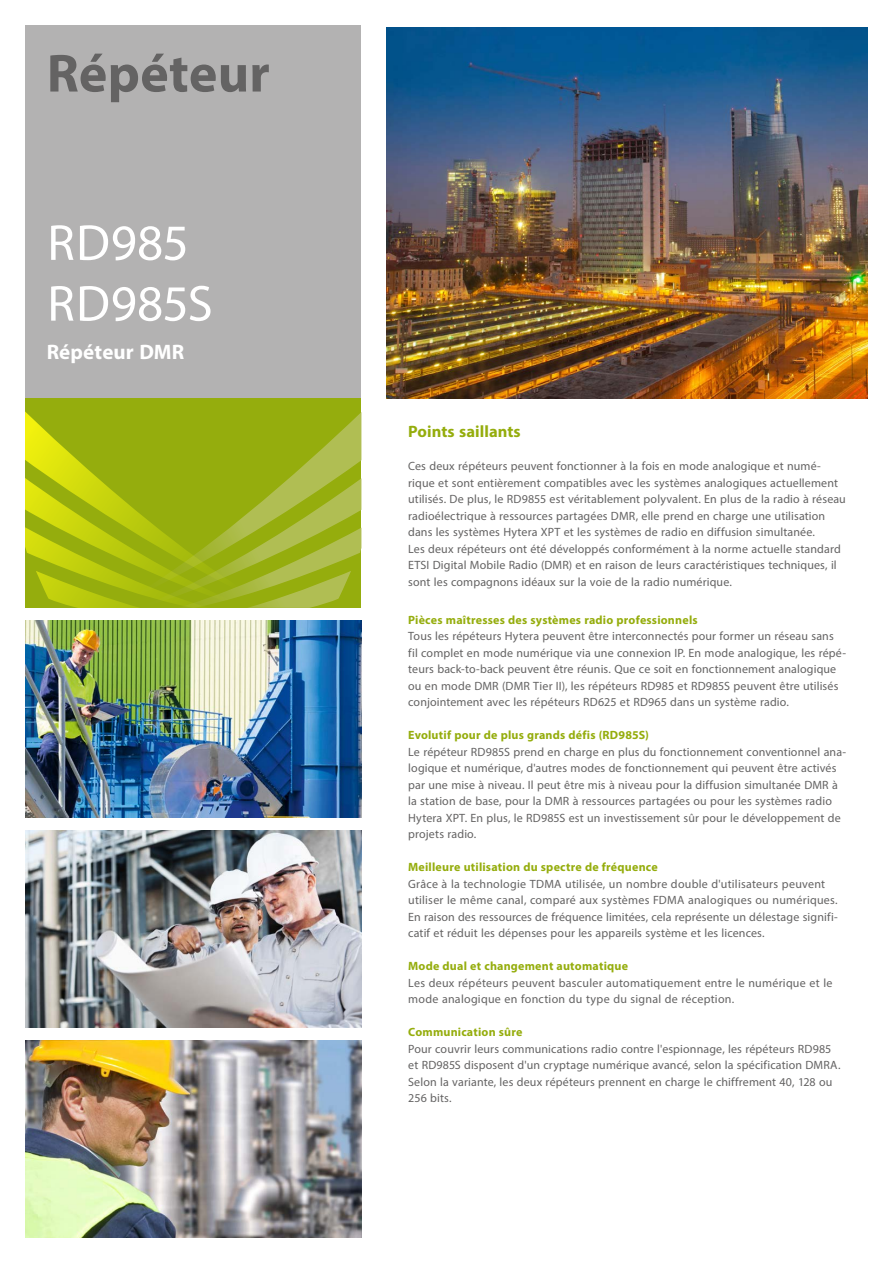
<style>
.page{position:relative;width:893px;height:1263px;background:#fff}
.page>*{position:absolute;margin:0;border:0;box-sizing:border-box;transform-origin:0 0}
.Produkt__Produktgrup{font:700 54px "Myriad Pro";letter-spacing:.005em;color:#646363}
.Produkt__Bezeichnung{font:51px "Myriad Pro";color:#fff}
.Produkt__Bezeichnung-2{font:700 21px "Myriad Pro";letter-spacing:.01em;color:#fff}
.Text_-_Headline_11pt{font:700 16.5px "Myriad Pro";letter-spacing:.005em;color:#95ad0d}
.Text_-_Fließtext_8pt{font:12px/16.5px "Myriad Pro";letter-spacing:.01em;color:#646363}
.Text_-_Subhead_8pt{font:700 12px "Myriad Pro";letter-spacing:.015em;color:#95ad0d}
</style>
<div class="page">
<div style="left:26px;top:26px;width:335px;height:372px;background:#b3b2b2"></div>
<svg style="left:275px;top:412px;width:86px;height:196px;background:#a2b52f"></svg>
<svg style="left:26px;top:398px;width:249px;height:210px;background:#a1b610"></svg>
<img style="left:387px;top:27px;width:480px;height:371px">
<img style="left:26px;top:621px;width:335px;height:197px">
<img style="left:26px;top:830px;width:335px;height:197px">
<img style="left:26px;top:1040px;width:335px;height:197px">
<p class="Produkt__Produktgrup" style="left:47px;top:38px;width:225px">Répéteur</p>
<p class="Produkt__Bezeichnung" style="left:47px;top:211px;width:143px">RD985</p>
<p class="Produkt__Bezeichnung" style="left:47px;top:272px;width:167px">RD985S</p>
<p class="Produkt__Bezeichnung-2" style="left:47px;top:338px;width:139px">Répéteur DMR</p>
<p class="Text_-_Headline_11pt" style="left:408px;top:421px;width:114px">Points saillants</p>
<p class="Text_-_Fließtext_8pt" style="left:408px;top:458px;width:439px">Ces deux répéteurs peuvent fonctionner à la fois en mode analogique et numé&shy;rique et sont entièrement compatibles avec les systèmes analogiques actuellement utilisés. De plus, le RD9855 est véritablement polyvalent. En plus de la radio à réseau radioélectrique à ressources partagées DMR, elle prend en charge une utilisation dans les systèmes Hytera XPT et les systèmes de radio en diffusion simultanée.</p>
<p class="Text_-_Fließtext_8pt" style="left:408px;top:540px;width:434px">Les deux répéteurs ont été développés conformément à la norme actuelle standard<br>ETSI Digital Mobile Radio (DMR) et en raison de leurs caractéristiques techniques, il sont les compagnons idéaux sur la voie de la radio numérique.</p>
<p class="Text_-_Subhead_8pt" style="left:408px;top:612px;width:291px">Pièces maîtresses des systèmes radio professionnels</p>
<p class="Text_-_Fließtext_8pt" style="left:408px;top:628px;width:439px">Tous les répéteurs Hytera peuvent être interconnectés pour former un réseau sans fil complet en mode numérique via une connexion IP. En mode analogique, les répé&shy;teurs back-to-back peuvent être réunis. Que ce soit en fonctionnement analogique ou en mode DMR (DMR Tier II), les répéteurs RD985 et RD985S peuvent être utilisés conjointement avec les répéteurs RD625 et RD965 dans un système radio.</p>
<p class="Text_-_Subhead_8pt" style="left:408px;top:727px;width:242px">Evolutif pour de plus grands défis (RD985S)</p>
<p class="Text_-_Fließtext_8pt" style="left:408px;top:743px;width:439px">Le répéteur RD985S prend en charge en plus du fonctionnement conventionnel ana&shy;logique et numérique, d'autres modes de fonctionnement qui peuvent être activés par une mise à niveau. Il peut être mis à niveau pour la diffusion simultanée DMR à la station de base, pour la DMR à ressources partagées ou pour les systèmes radio Hytera XPT. En plus, le RD985S est un investissement sûr pour le développement de projets radio.</p>
<p class="Text_-_Subhead_8pt" style="left:408px;top:859px;width:251px">Meilleure utilisation du spectre de fréquence</p>
<p class="Text_-_Fließtext_8pt" style="left:408px;top:875px;width:431px">Grâce à la technologie TDMA utilisée, un nombre double d'utilisateurs peuvent utiliser le même canal, comparé aux systèmes FDMA analogiques ou numériques.<br>En raison des ressources de fréquence limitées, cela représente un délestage signifi&shy;catif et réduit les dépenses pour les appareils système et les licences.</p>
<p class="Text_-_Subhead_8pt" style="left:408px;top:958px;width:221px">Mode dual et changement automatique</p>
<p class="Text_-_Fließtext_8pt" style="left:408px;top:974px;width:426px">Les deux répéteurs peuvent basculer automatiquement entre le numérique et le mode analogique en fonction du type du signal de réception.</p>
<p class="Text_-_Subhead_8pt" style="left:408px;top:1024px;width:116px">Communication sûre</p>
<p class="Text_-_Fließtext_8pt" style="left:408px;top:1040px;width:434px">Pour couvrir leurs communications radio contre l'espionnage, les répéteurs RD985 et RD985S disposent d'un cryptage numérique avancé, selon la spécification DMRA.<br>Selon la variante, les deux répéteurs prennent en charge le chiffrement 40, 128 ou 256 bits.</p>
</div>
